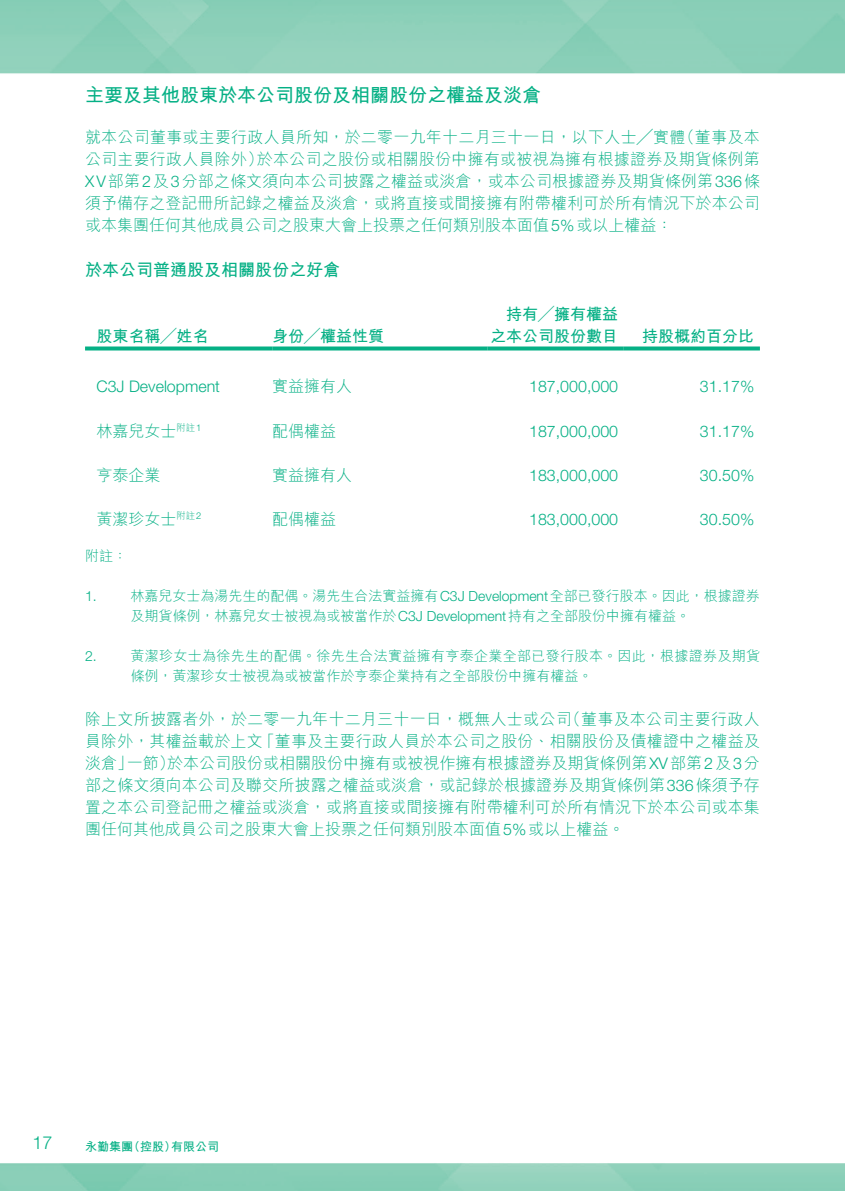
<style>
.page{position:relative;width:845px;height:1191px;background:#fff}
.page>*{position:absolute;margin:0;border:0;box-sizing:border-box;transform-origin:0 0}
.t1{font:700 19px "M Hei HK";color:#05b085}
.t2{font:300 18px "Helvetica Neue LT Std";color:#05b085}
.t3{font:700 17px "M Hei HK";color:#05b085}
.t4{font:300 16px/22px "M Hei HK";color:#05b085;text-align:justify}
.t5{font:300 16px "Helvetica Neue LT Std";color:#05b085}
.t6{font:700 16px/22px "M Hei HK";color:#05b085;text-align:right}
.t7{font:300 14px/20px "M Hei HK";color:#05b085}
.t8{font:300 14px/20px "M Hei HK";letter-spacing:.025em;color:#05b085}
.t9{font:300 14px "Helvetica Neue LT Std";color:#05b085}
.t10{font:700 12px "M Hei HK";color:#05b085}
.s1{font-family:"Helvetica Neue LT Std"}
</style>
<div class="page">
<svg style="left:85px;top:346px;width:187px;height:4px"></svg>
<svg style="left:272px;top:346px;width:216px;height:4px"></svg>
<svg style="left:488px;top:346px;width:136px;height:4px"></svg>
<svg style="left:624px;top:346px;width:136px;height:4px"></svg>
<p class="t1" style="left:85px;top:81px;width:458px">主要及其他股東於本公司股份及相關股份之權益及淡倉</p>
<p class="t4" style="left:85px;top:126px;width:676px">就本公司董事或主要行政人員所知，於二零一九年十二月三十一日，以下人士╱實體（董事及本公司主要行政人員除外）於本公司之股份或相關股份中擁有或被視為擁有根據證券及期貨條例第<span class="s1">XV</span>部第<span class="s1">2</span>及<span class="s1">3</span>分部之條文須向本公司披露之權益或淡倉，或本公司根據證券及期貨條例第<span class="s1">336</span>條須予備存之登記冊所記錄之權益及淡倉，或將直接或間接擁有附帶權利可於所有情況下於本公司或本集團任何其他成員公司之股東大會上投票之任何類別股本面值<span class="s1">5%</span>或以上權益：</p>
<p class="t3" style="left:85px;top:258px;width:256px">於本公司普通股及相關股份之好倉</p>
<p class="t6" style="left:96px;top:324px;width:113px">股東名稱╱姓名</p>
<p class="t6" style="left:272px;top:324px;width:113px">身份╱權益性質</p>
<p class="t6" style="left:490px;top:302px;width:129px">持有╱擁有權益之本公司股份數目</p>
<p class="t6" style="left:642px;top:324px;width:113px">持股概約百分比</p>
<p class="t5" style="left:96px;top:377px;width:125px">C3J Development</p>
<p class="t4" style="left:272px;top:375px;width:81px">實益擁有人</p>
<p class="t5" style="left:529px;top:377px;width:90px">187,000,000</p>
<p class="t5" style="left:700px;top:377px;width:56px">31.17%</p>
<p class="t4" style="left:96px;top:419px;width:107px">林嘉兒女士<sup>附註</sup><sup>1</sup></p>
<p class="t4" style="left:272px;top:419px;width:65px">配偶權益</p>
<p class="t5" style="left:529px;top:421px;width:90px">187,000,000</p>
<p class="t5" style="left:700px;top:421px;width:56px">31.17%</p>
<p class="t4" style="left:96px;top:463px;width:65px">亨泰企業</p>
<p class="t4" style="left:272px;top:463px;width:81px">實益擁有人</p>
<p class="t5" style="left:529px;top:465px;width:90px">183,000,000</p>
<p class="t5" style="left:700px;top:465px;width:56px">30.50%</p>
<p class="t4" style="left:96px;top:507px;width:107px">黃潔珍女士<sup>附註</sup><sup>2</sup></p>
<p class="t4" style="left:272px;top:507px;width:65px">配偶權益</p>
<p class="t5" style="left:529px;top:509px;width:90px">183,000,000</p>
<p class="t5" style="left:700px;top:509px;width:56px">30.50%</p>
<p class="t7" style="left:85px;top:545px;width:43px">附註：</p>
<p class="t9" style="left:85px;top:587px;width:13px">1.</p>
<p class="t7" style="left:130px;top:585px;width:631px">林嘉兒女士為湯先生的配偶。湯先生合法實益擁有<span class="s1">C3J Development</span>全部已發行股本。因此，根據證券及期貨條例，林嘉兒女士被視為或被當作於<span class="s1">C3J Development</span>持有之全部股份中擁有權益。</p>
<p class="t9" style="left:85px;top:647px;width:13px">2.</p>
<p class="t8" style="left:130px;top:645px;width:631px">黃潔珍女士為徐先生的配偶。徐先生合法實益擁有亨泰企業全部已發行股本。因此，根據證券及期貨條例，黃潔珍女士被視為或被當作於亨泰企業持有之全部股份中擁有權益。</p>
<p class="t4" style="left:85px;top:707px;width:676px">除上文所披露者外，於二零一九年十二月三十一日，概無人士或公司（董事及本公司主要行政人員除外，其權益載於上文「董事及主要行政人員於本公司之股份、相關股份及債權證中之權益及淡倉」一節）於本公司股份或相關股份中擁有或被視作擁有根據證券及期貨條例第<span class="s1">XV</span>部第<span class="s1">2</span>及<span class="s1">3</span>分部之條文須向本公司及聯交所披露之權益或淡倉，或記錄於根據證券及期貨條例第<span class="s1">336</span>條須予存置之本公司登記冊之權益或淡倉，或將直接或間接擁有附帶權利可於所有情況下於本公司或本集團任何其他成員公司之股東大會上投票之任何類別股本面值<span class="s1">5%</span>或以上權益。</p>
<p class="t2" style="left:33px;top:1131px;width:22px">17</p>
<p class="t10" style="left:85px;top:1137px;width:135px">永勤集團（控股）有限公司</p>
</div>
